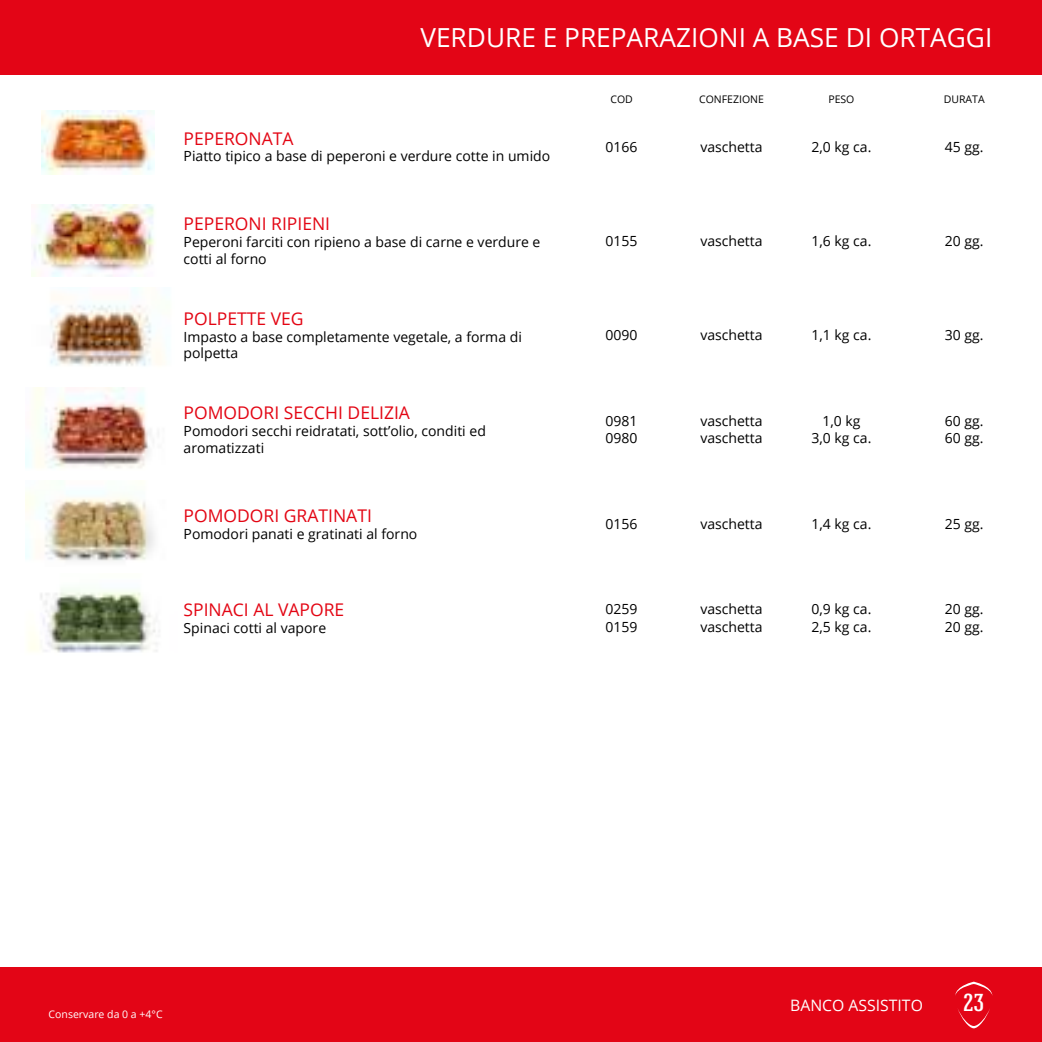
<style>
.page{position:relative;width:1042px;height:1042px;background:#fff}
.page>*{position:absolute;margin:0;border:0;box-sizing:border-box;transform-origin:0 0}
.t1{font:26.25px "Open Sans";color:#fff}
.t2{font:500 24.5px "Hagin Caps";color:#fff}
.t3{font:17.5px "Open Sans";color:#e30513}
.t4{font:15.75px "Open Sans";color:#fff}
.t5{font:14px/17.5px "Open Sans";color:#000}
.t6{font:10.5px "Open Sans";color:#000}
.t7{font:10.5px "Open Sans";color:#fff}
</style>
<div class="page">
<div style="left:0;top:0;width:1042px;height:74px;background:#e30516"></div>
<div style="left:0;top:967px;width:1042px;height:75px;background:#e30516"></div>
<svg style="left:958px;top:1009px;width:32px;height:19px"></svg>
<svg style="left:955px;top:981px;width:37px;height:15px"></svg>
<img style="left:25px;top:388px;width:126px;height:81px">
<img style="left:50px;top:288px;width:113px;height:78px">
<img style="left:28px;top:589px;width:129px;height:64px">
<img style="left:41px;top:111px;width:114px;height:64px">
<img style="left:32px;top:204px;width:123px;height:73px">
<img style="left:25px;top:493px;width:130px;height:68px">
<h1 class="t1" style="left:420px;top:19px;width:573px">VERDURE E PREPARAZIONI A BASE DI ORTAGGI</h1>
<p class="t3" style="left:184px;top:126px;width:112px">PEPERONATA</p>
<p class="t5" style="left:184px;top:147px;width:368px">Piatto tipico a base di peperoni e verdure cotte in umido</p>
<p class="t3" style="left:184px;top:212px;width:148px">PEPERONI RIPIENI</p>
<p class="t5" style="left:184px;top:233px;width:358px;line-height:16.8px">Peperoni farciti con ripieno a base di carne e verdure e cotti al forno</p>
<p class="t3" style="left:184px;top:306px;width:122px">POLPETTE VEG</p>
<p class="t5" style="left:184px;top:328px;width:340px;line-height:16.8px">Impasto a base completamente vegetale, a forma di polpetta</p>
<p class="t3" style="left:184px;top:401px;width:228px">POMODORI SECCHI DELIZIA</p>
<p class="t5" style="left:184px;top:422px;width:304px;line-height:16.8px">Pomodori secchi reidratati, sott’olio, conditi ed aromatizzati</p>
<p class="t3" style="left:184px;top:503px;width:190px">POMODORI GRATINATI</p>
<p class="t5" style="left:184px;top:524px;width:235px">Pomodori panati e gratinati al forno</p>
<p class="t3" style="left:184px;top:598px;width:162px">SPINACI AL VAPORE</p>
<p class="t5" style="left:184px;top:618px;width:144px">Spinaci cotti al vapore</p>
<p class="t6" style="left:610px;top:92px;width:24px">COD</p>
<p class="t6" style="left:699px;top:92px;width:66px">CONFEZIONE</p>
<p class="t6" style="left:828px;top:92px;width:28px">PESO</p>
<p class="t6" style="left:944px;top:92px;width:42px">DURATA</p>
<p class="t5" style="left:605px;top:137px;width:34px">0166</p>
<p class="t5" style="left:700px;top:137px;width:64px">vaschetta</p>
<p class="t5" style="left:811px;top:137px;width:61px">2,0 kg ca.</p>
<p class="t5" style="left:945px;top:137px;width:40px">45 gg.</p>
<p class="t5" style="left:605px;top:232px;width:34px">0155</p>
<p class="t5" style="left:700px;top:232px;width:64px">vaschetta</p>
<p class="t5" style="left:811px;top:232px;width:61px">1,6 kg ca.</p>
<p class="t5" style="left:945px;top:232px;width:40px">20 gg.</p>
<p class="t5" style="left:605px;top:326px;width:34px">0090</p>
<p class="t5" style="left:700px;top:326px;width:64px">vaschetta</p>
<p class="t5" style="left:811px;top:326px;width:61px">1,1 kg ca.</p>
<p class="t5" style="left:945px;top:326px;width:40px">30 gg.</p>
<p class="t5" style="left:605px;top:411px;width:34px">0981<br>0980</p>
<p class="t5" style="left:700px;top:411px;width:64px">vaschetta vaschetta</p>
<p class="t5" style="left:811px;top:411px;width:61px;text-align:center">1,0 kg<br>3,0 kg ca.</p>
<p class="t5" style="left:945px;top:411px;width:40px">60 gg.<br>60 gg.</p>
<p class="t5" style="left:605px;top:514px;width:34px">0156</p>
<p class="t5" style="left:700px;top:514px;width:64px">vaschetta</p>
<p class="t5" style="left:811px;top:514px;width:61px">1,4 kg ca.</p>
<p class="t5" style="left:945px;top:514px;width:40px">25 gg.</p>
<p class="t5" style="left:605px;top:600px;width:34px">0259<br>0159</p>
<p class="t5" style="left:700px;top:600px;width:64px">vaschetta vaschetta</p>
<p class="t5" style="left:811px;top:600px;width:61px">0,9 kg ca.<br>2,5 kg ca.</p>
<p class="t5" style="left:945px;top:600px;width:40px">20 gg.<br>20 gg.</p>
<p class="t7" style="left:49px;top:1007px;width:116px">Conservare da 0 a +4°C</p>
<p class="t4" style="left:790px;top:994px;width:134px">BANCO ASSISTITO</p>
<h2 class="t2" style="left:963px;top:987px;width:23px">23</h2>
</div>
